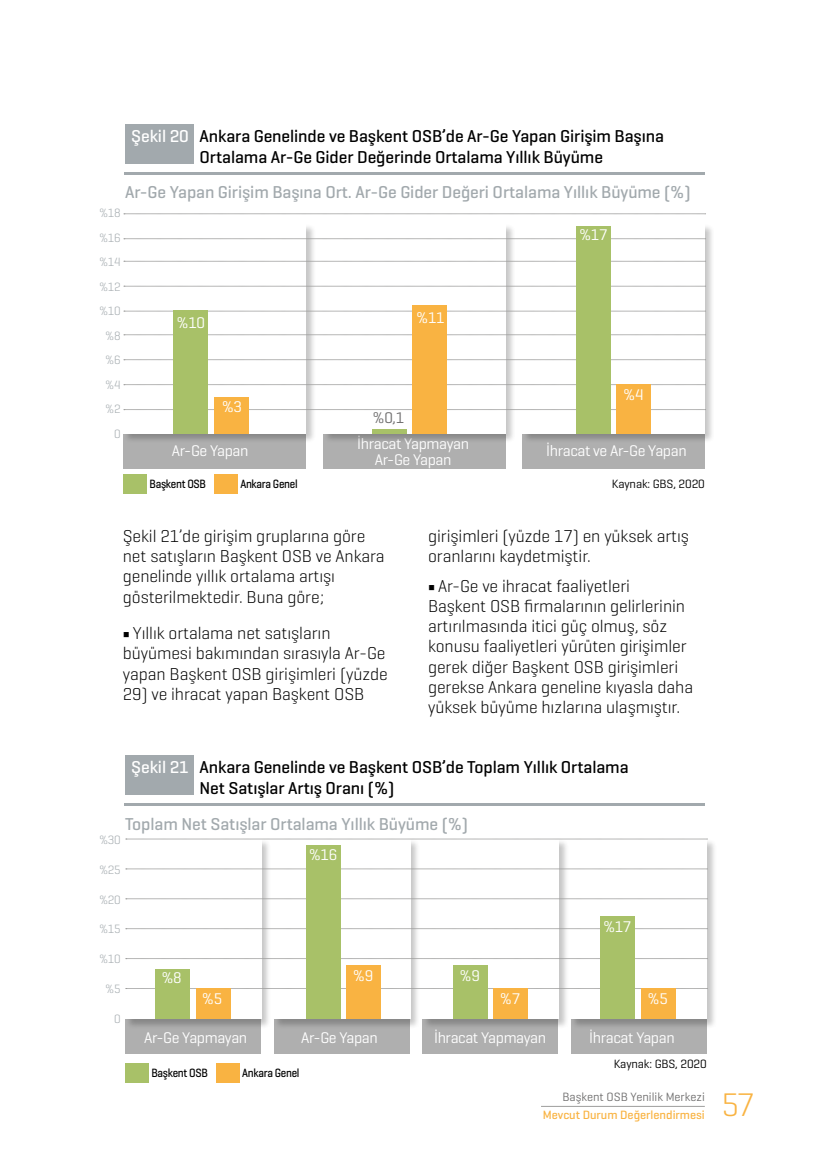
<style>
.page{position:relative;width:819px;height:1166px;background:#fff}
.page>*{position:absolute;margin:0;border:0;box-sizing:border-box;transform-origin:0 0}
.t1{font:300 33.25px "Geogrotesque";color:#f9b342}
.t2{font:300 17.5px/20.1px "Geogrotesque";letter-spacing:-.005em;color:#000}
.t3{font:500 17.5px/21px "Geogrotesque";letter-spacing:-.005em;color:#000;text-align:center}
.t4{font:500 17.5px "Geogrotesque";letter-spacing:-.005em;color:#a2a9ad}
.t5{font:15.75px/15.8px "Geogrotesque";letter-spacing:-.025em;color:#fff;text-align:center}
.t6{font:15.75px "Geogrotesque";color:#706f6f}
.t7{font:300 12.25px/24.5px "Geogrotesque";letter-spacing:-.025em;color:#a2a9ad;text-align:right}
.t8{font:500 12.25px "Geogrotesque";letter-spacing:-.025em;color:#000;scale:.9 1}
.t9{font:12.25px "Geogrotesque";letter-spacing:-.01em;color:#000}
.t10{font:500 12.25px "Geogrotesque";color:#f9b342}
.t11{font:12.25px "Geogrotesque";color:#706f6f}
.s1{color:#fff}
.s2{font-family:"Minion Pro";font-weight:400}
</style>
<div class="page">
<hr style="left:541px;top:1106px;width:163px;height:1px;background:#9d9d9c">
<div style="left:124px;top:124px;width:69px;height:40px;background:#a2a9ad"></div>
<hr style="left:124px;top:172px;width:580px;height:2px;background:#a2a9ad">
<div style="left:124px;top:755px;width:69px;height:40px;background:#a2a9ad"></div>
<hr style="left:124px;top:803px;width:580px;height:3px;background:#a2a9ad">
<div style="left:124px;top:434px;width:182px;height:34px;background:#afafaf"></div>
<div style="left:522px;top:434px;width:182px;height:34px;background:#afafaf"></div>
<div style="left:323px;top:434px;width:182px;height:34px;background:#afafaf"></div>
<div style="left:122px;top:223px;width:194px;height:221px;background:#000;opacity:.31"></div>
<div style="left:123px;top:224px;width:183px;height:209px;background:#fff"></div>
<div style="left:322px;top:223px;width:193px;height:221px;background:#000;opacity:.31"></div>
<div style="left:323px;top:224px;width:182px;height:209px;background:#fff"></div>
<div style="left:522px;top:223px;width:192px;height:221px;background:#000;opacity:.31"></div>
<div style="left:522px;top:224px;width:182px;height:209px;background:#fff"></div>
<div style="left:123px;top:474px;width:24px;height:19px;background:#a8c168"></div>
<div style="left:214px;top:474px;width:24px;height:19px;background:#f9b342"></div>
<svg style="left:124px;top:384px;width:581px;height:1px"></svg>
<svg style="left:124px;top:359px;width:581px;height:1px"></svg>
<svg style="left:124px;top:409px;width:581px;height:1px"></svg>
<svg style="left:124px;top:311px;width:581px;height:1px"></svg>
<svg style="left:124px;top:286px;width:581px;height:1px"></svg>
<svg style="left:124px;top:238px;width:581px;height:1px"></svg>
<svg style="left:124px;top:261px;width:581px;height:1px"></svg>
<svg style="left:124px;top:213px;width:581px;height:1px"></svg>
<svg style="left:124px;top:334px;width:581px;height:1px"></svg>
<div style="left:173px;top:310px;width:35px;height:123px;background:#a8c168"></div>
<div style="left:412px;top:305px;width:35px;height:128px;background:#f9b342"></div>
<div style="left:616px;top:384px;width:35px;height:49px;background:#f9b342"></div>
<div style="left:214px;top:397px;width:35px;height:36px;background:#f9b342"></div>
<hr style="left:372px;top:429px;width:34px;height:4px;background:#a8c168">
<div style="left:576px;top:226px;width:34px;height:207px;background:#a8c168"></div>
<div style="left:125px;top:1019px;width:136px;height:34px;background:#afafaf"></div>
<div style="left:422px;top:1019px;width:136px;height:34px;background:#afafaf"></div>
<div style="left:274px;top:1019px;width:135px;height:34px;background:#afafaf"></div>
<div style="left:571px;top:1019px;width:135px;height:34px;background:#afafaf"></div>
<div style="left:124px;top:839px;width:147px;height:190px;background:#000;opacity:.31"></div>
<div style="left:125px;top:839px;width:136px;height:179px;background:#fff"></div>
<div style="left:273px;top:839px;width:147px;height:190px;background:#000;opacity:.31"></div>
<div style="left:274px;top:839px;width:136px;height:179px;background:#fff"></div>
<div style="left:422px;top:839px;width:146px;height:190px;background:#000;opacity:.31"></div>
<div style="left:422px;top:839px;width:136px;height:179px;background:#fff"></div>
<div style="left:570px;top:839px;width:146px;height:190px;background:#000;opacity:.31"></div>
<div style="left:570px;top:839px;width:136px;height:179px;background:#fff"></div>
<div style="left:125px;top:1063px;width:24px;height:19px;background:#a8c168"></div>
<div style="left:216px;top:1063px;width:24px;height:19px;background:#f9b342"></div>
<svg style="left:126px;top:958px;width:581px;height:1px"></svg>
<svg style="left:126px;top:928px;width:581px;height:1px"></svg>
<svg style="left:126px;top:988px;width:581px;height:1px"></svg>
<svg style="left:126px;top:868px;width:581px;height:1px"></svg>
<svg style="left:126px;top:898px;width:581px;height:1px"></svg>
<svg style="left:126px;top:839px;width:581px;height:1px"></svg>
<div style="left:155px;top:969px;width:34px;height:49px;background:#a8c168"></div>
<div style="left:346px;top:965px;width:35px;height:53px;background:#f9b342"></div>
<div style="left:493px;top:988px;width:35px;height:30px;background:#f9b342"></div>
<div style="left:640px;top:988px;width:35px;height:30px;background:#f9b342"></div>
<div style="left:196px;top:988px;width:34px;height:30px;background:#f9b342"></div>
<div style="left:305px;top:845px;width:35px;height:173px;background:#a8c168"></div>
<div style="left:452px;top:965px;width:35px;height:53px;background:#a8c168"></div>
<div style="left:600px;top:916px;width:35px;height:102px;background:#a8c168"></div>
<p class="t3" style="left:131px;top:125px;width:534px"><span class="s1">Şekil 20</span> Ankara Genelinde ve Başkent OSB’de Ar-Ge Yapan Girişim Başına<br>Ortalama Ar-Ge Gider Değerinde Ortalama Yıllık Büyüme</p>
<p class="t4" style="left:125px;top:181px;width:567px">Ar-Ge Yapan Girişim Başına Ort. Ar-Ge Gider Değeri Ortalama Yıllık Büyüme (%)</p>
<p class="t7" style="left:99px;top:201px;width:23px">%18 %16 %14 %12 %10 %8 %6 %4 %2<br>0</p>
<p class="t5" style="left:177px;top:314px;width:30px">%10</p>
<p class="t5" style="left:222px;top:398px;width:22px">%3</p>
<p class="t5" style="left:416px;top:309px;width:30px">%11</p>
<p class="t6" style="left:372px;top:408px;width:33px">%0,1</p>
<p class="t5" style="left:579px;top:227px;width:30px">%17</p>
<p class="t5" style="left:623px;top:386px;width:22px">%4</p>
<p class="t5" style="left:172px;top:442px;width:78px">Ar-Ge Yapan</p>
<p class="t5" style="left:357px;top:435px;width:113px">İhracat Yapmayan<br>Ar-Ge Yapan</p>
<p class="t5" style="left:546px;top:442px;width:142px">İhracat ve Ar-Ge Yapan</p>
<p class="t8" style="left:149px;top:476px;width:64px">Başkent OSB</p>
<p class="t8" style="left:240px;top:476px;width:65px">Ankara Genel</p>
<p class="t9" style="left:612px;top:476px;width:94px">Kaynak: GBS, 2020</p>
<p class="t2" style="left:123px;top:525px;width:263px">Şekil 21’de girişim gruplarına göre net satışların Başkent OSB ve Ankara genelinde yıllık ortalama artışı gösterilmektedir. Buna göre;</p>
<p class="t2" style="left:123px;top:623px;width:266px"><span class="s2">■</span> Yıllık ortalama net satışların büyümesi bakımından sırasıyla Ar-Ge yapan Başkent OSB girişimleri (yüzde</p>
<p class="t2" style="left:123px;top:683px;width:243px">29) ve ihracat yapan Başkent OSB</p>
<p class="t2" style="left:428px;top:525px;width:262px">girişimleri (yüzde 17) en yüksek artış oranlarını kaydetmiştir.</p>
<p class="t2" style="left:428px;top:575px;width:266px"><span class="s2">■</span> Ar-Ge ve ihracat faaliyetleri<br>Başkent OSB firmalarının gelirlerinin artırılmasında itici güç olmuş, söz konusu faaliyetleri yürüten girişimler gerek diğer Başkent OSB girişimleri gerekse Ankara geneline kıyasla daha yüksek büyüme hızlarına ulaşmıştır.</p>
<p class="t3" style="left:199px;top:756px;width:430px;text-align:left;text-indent:-68px"><span class="s1">Şekil 21</span> Ankara Genelinde ve Başkent OSB’de Toplam Yıllık Ortalama<br>Net Satışlar Artış Oranı (%)</p>
<p class="t4" style="left:125px;top:813px;width:344px">Toplam Net Satışlar Ortalama Yıllık Büyüme (%)</p>
<p class="t7" style="left:99px;top:827px;width:23px">%30</p>
<p class="t7" style="left:99px;top:857px;width:23px">%25</p>
<p class="t7" style="left:99px;top:887px;width:23px">%20</p>
<p class="t7" style="left:99px;top:916px;width:23px">%15</p>
<p class="t7" style="left:99px;top:946px;width:23px">%10</p>
<p class="t7" style="left:105px;top:976px;width:17px">%5</p>
<p class="t7" style="left:114px;top:1006px;width:8px">0</p>
<p class="t5" style="left:309px;top:846px;width:30px">%16</p>
<p class="t5" style="left:603px;top:918px;width:30px">%17</p>
<p class="t5" style="left:459px;top:967px;width:22px">%9</p>
<p class="t5" style="left:161px;top:969px;width:22px">%8</p>
<p class="t5" style="left:353px;top:967px;width:22px">%9</p>
<p class="t5" style="left:202px;top:990px;width:22px">%5</p>
<p class="t5" style="left:500px;top:990px;width:22px">%7</p>
<p class="t5" style="left:647px;top:990px;width:22px">%5</p>
<p class="t5" style="left:144px;top:1029px;width:105px">Ar-Ge Yapmayan</p>
<p class="t5" style="left:301px;top:1029px;width:78px">Ar-Ge Yapan</p>
<p class="t5" style="left:434px;top:1029px;width:113px">İhracat Yapmayan</p>
<p class="t5" style="left:589px;top:1029px;width:87px">İhracat Yapan</p>
<p class="t8" style="left:151px;top:1065px;width:64px">Başkent OSB</p>
<p class="t8" style="left:242px;top:1065px;width:65px">Ankara Genel</p>
<p class="t9" style="left:613px;top:1056px;width:94px">Kaynak: GBS, 2020</p>
<p class="t11" style="left:562px;top:1089px;width:144px">Başkent OSB Yenilik Merkezi</p>
<p class="t10" style="left:543px;top:1107px;width:163px">Mevcut Durum Değerlendirmesi</p>
<h1 class="t1" style="left:721px;top:1084px;width:35px">57</h1>
</div>
